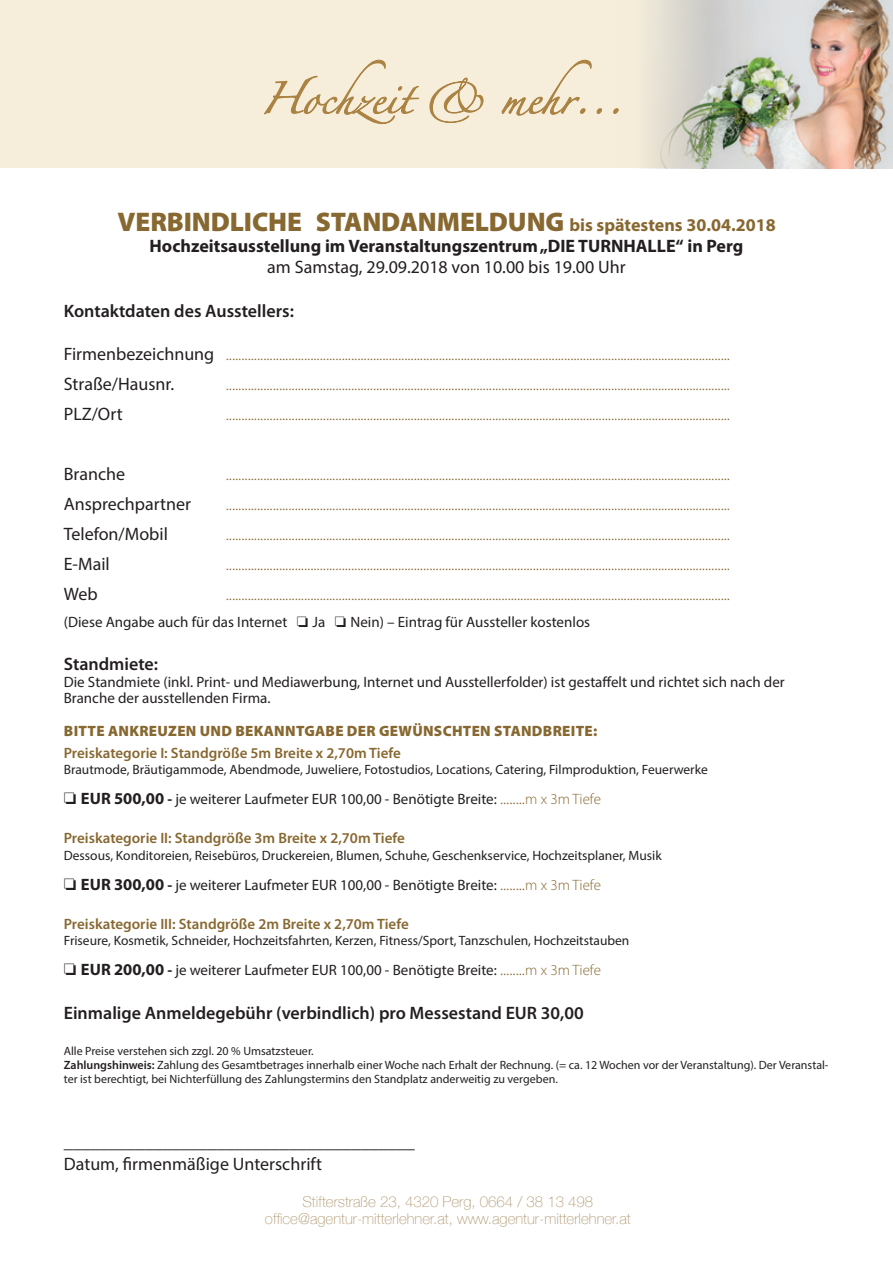
<style>
.page{position:relative;width:893px;height:1263px;background:#fff}
.page>*{position:absolute;margin:0;border:0;box-sizing:border-box;transform-origin:0 0}
.t1{font:72px "Zapfino Extra LT One";color:#aa8241}
.t2{font:900 27px "Myriad Pro";letter-spacing:-.005em;color:#886831}
.t3{font:300 18px/30px "Myriad Pro";color:#886831}
.t4{font:18px/21.6px "Myriad Pro";color:#231f20}
.t5{font:600 18px "Myriad Pro";color:#231f20}
.t6{font:700 18px "Myriad Pro";color:#231f20}
.t7{font:15px/16.5px "Myriad Pro";color:#231f20}
.t8{font:600 15px "Myriad Pro";color:#886831}
.t9{font:100 15px/16.5px "Helvetica Neue";color:#b19972;text-align:center}
.t10{font:900 15px "Myriad Pro";letter-spacing:.02em;color:#886831}
.t11{font:13.5px "Myriad Pro";color:#231f20}
.t12{font:12px/14.4px "Myriad Pro";color:#231f20}
.s1{font-weight:700;font-size:18px}
.s2{font-weight:400;color:#231f20}
.s3{font-weight:700;font-size:16.5px}
.s4{font-weight:700}
.s5{font-weight:300;font-size:18px;color:#886831}
.s6{font-weight:300;color:#886831}
.s7{font-weight:600}
</style>
<div class="page">
<div style="left:0;top:0;width:893px;height:168px;background:#f6eedb"></div>
<svg style="left:263px;top:59px;width:156px;height:65px"></svg>
<svg style="left:429px;top:77px;width:55px;height:46px"></svg>
<svg style="left:501px;top:59px;width:101px;height:57px"></svg>
<svg style="left:613px;top:108px;width:5px;height:6px"></svg>
<img style="left:618px;top:0;width:275px;height:169px">
<h1 class="t1" style="left:260px;top:46px;width:365px">Hochzeit &amp; mehr...</h1>
<h2 class="t2" style="left:118px;top:204px;width:659px">VERBINDLICHE STANDANMELDUNG <span class="s1">bis spätestens 30.04.2018</span></h2>
<p class="t6" style="left:150px;top:235px;width:595px">Hochzeitsausstellung im Veranstaltungszentrum „DIE TURNHALLE“ in Perg</p>
<p class="t4" style="left:267px;top:256px;width:360px">am Samstag, 29.09.2018 von 10.00 bis 19.00 Uhr</p>
<p class="t5" style="left:64px;top:301px;width:232px">Kontaktdaten des Ausstellers:</p>
<p class="t3" style="left:64px;top:339px;width:668px"><span class="s2">Firmenbezeichnung</span> .................................................................................................................................................................<br><span class="s2">Straße/Hausnr.</span></p>
<p class="t3" style="left:226px;top:369px;width:506px">.................................................................................................................................................................</p>
<p class="t4" style="left:64px;top:403px;width:60px">PLZ/Ort</p>
<p class="t3" style="left:226px;top:399px;width:506px">.................................................................................................................................................................</p>
<p class="t4" style="left:64px;top:463px;width:63px">Branche</p>
<p class="t3" style="left:226px;top:459px;width:506px">.................................................................................................................................................................</p>
<p class="t4" style="left:64px;top:493px;width:129px">Ansprechpartner</p>
<p class="t3" style="left:226px;top:489px;width:506px">.................................................................................................................................................................</p>
<p class="t4" style="left:64px;top:523px;width:106px">Telefon/Mobil</p>
<p class="t3" style="left:226px;top:519px;width:506px">.................................................................................................................................................................</p>
<p class="t4" style="left:64px;top:553px;width:48px">E-Mail</p>
<p class="t3" style="left:226px;top:549px;width:506px">.................................................................................................................................................................</p>
<p class="t4" style="left:64px;top:583px;width:35px">Web</p>
<p class="t3" style="left:226px;top:579px;width:506px">.................................................................................................................................................................</p>
<p class="t7" style="left:64px;top:613px;width:528px">(Diese Angabe auch für das Internet □ Ja □ Nein) – Eintrag für Aussteller kostenlos</p>
<p class="t5" style="left:64px;top:654px;width:96px">Standmiete:</p>
<p class="t7" style="left:64px;top:673px;width:723px">Die Standmiete (inkl. Print- und Mediawerbung, Internet und Ausstellerfolder) ist gestaffelt und richtet sich nach der<br>Branche der ausstellenden Firma.</p>
<p class="t10" style="left:64px;top:721px;width:535px">BITTE ANKREUZEN UND BEKANNTGABE DER GEWÜNSCHTEN STANDBREITE:</p>
<p class="t8" style="left:64px;top:744px;width:339px">Preiskategorie I: Standgröße 5m Breite x 2,70m Tiefe</p>
<p class="t11" style="left:64px;top:761px;width:646px">Brautmode, Bräutigammode, Abendmode, Juweliere, Fotostudios, Locations, Catering, Filmproduktion, Feuerwerke</p>
<p class="t7" style="left:64px;top:790px;width:539px">□ <span class="s3">EUR 500,00</span> <span class="s4">-</span> je weiterer Laufmeter EUR 100,00 - Benötigte Breite: <span class="s5">........</span><span class="s6">m x 3m Tiefe</span></p>
<p class="t8" style="left:64px;top:830px;width:342px">Preiskategorie II: Standgröße 3m Breite x 2,70m Tiefe</p>
<p class="t11" style="left:64px;top:847px;width:599px">Dessous, Konditoreien, Reisebüros, Druckereien, Blumen, Schuhe, Geschenkservice, Hochzeitsplaner, Musik</p>
<p class="t7" style="left:64px;top:876px;width:539px">□ <span class="s3">EUR 300,00</span> <span class="s4">-</span> je weiterer Laufmeter EUR 100,00 - Benötigte Breite: <span class="s5">........</span><span class="s6">m x 3m Tiefe</span></p>
<p class="t8" style="left:64px;top:916px;width:346px">Preiskategorie III: Standgröße 2m Breite x 2,70m Tiefe</p>
<p class="t11" style="left:64px;top:932px;width:567px">Friseure, Kosmetik, Schneider, Hochzeitsfahrten, Kerzen, Fitness/Sport, Tanzschulen, Hochzeitstauben</p>
<p class="t7" style="left:64px;top:962px;width:539px">□ <span class="s3">EUR 200,00</span> <span class="s4">-</span> je weiterer Laufmeter EUR 100,00 - Benötigte Breite: <span class="s5">........</span><span class="s6">m x 3m Tiefe</span></p>
<p class="t5" style="left:64px;top:1003px;width:521px">Einmalige Anmeldegebühr (verbindlich) pro Messestand EUR 30,00</p>
<p class="t12" style="left:64px;top:1043px;width:766px">Alle Preise verstehen sich zzgl. 20 % Umsatzsteuer.<br><span class="s7">Zahlungshinweis:</span> Zahlung des Gesamtbetrages innerhalb einer Woche nach Erhalt der Rechnung. (= ca. 12 Wochen vor der Veranstaltung). Der Veranstal&shy;ter ist berechtigt, bei Nichterfüllung des Zahlungstermins den Standplatz anderweitig zu vergeben.</p>
<p class="t4" style="left:64px;top:1131px;width:353px">_______________________________________<br>Datum, firmenmäßige Unterschrift</p>
<p class="t9" style="left:265px;top:1194px;width:367px">Stifterstraße 23, 4320 Perg, 0664 / 38 13 498 office@agentur-mitterlehner.at, www.agentur-mitterlehner.at</p>
</div>
